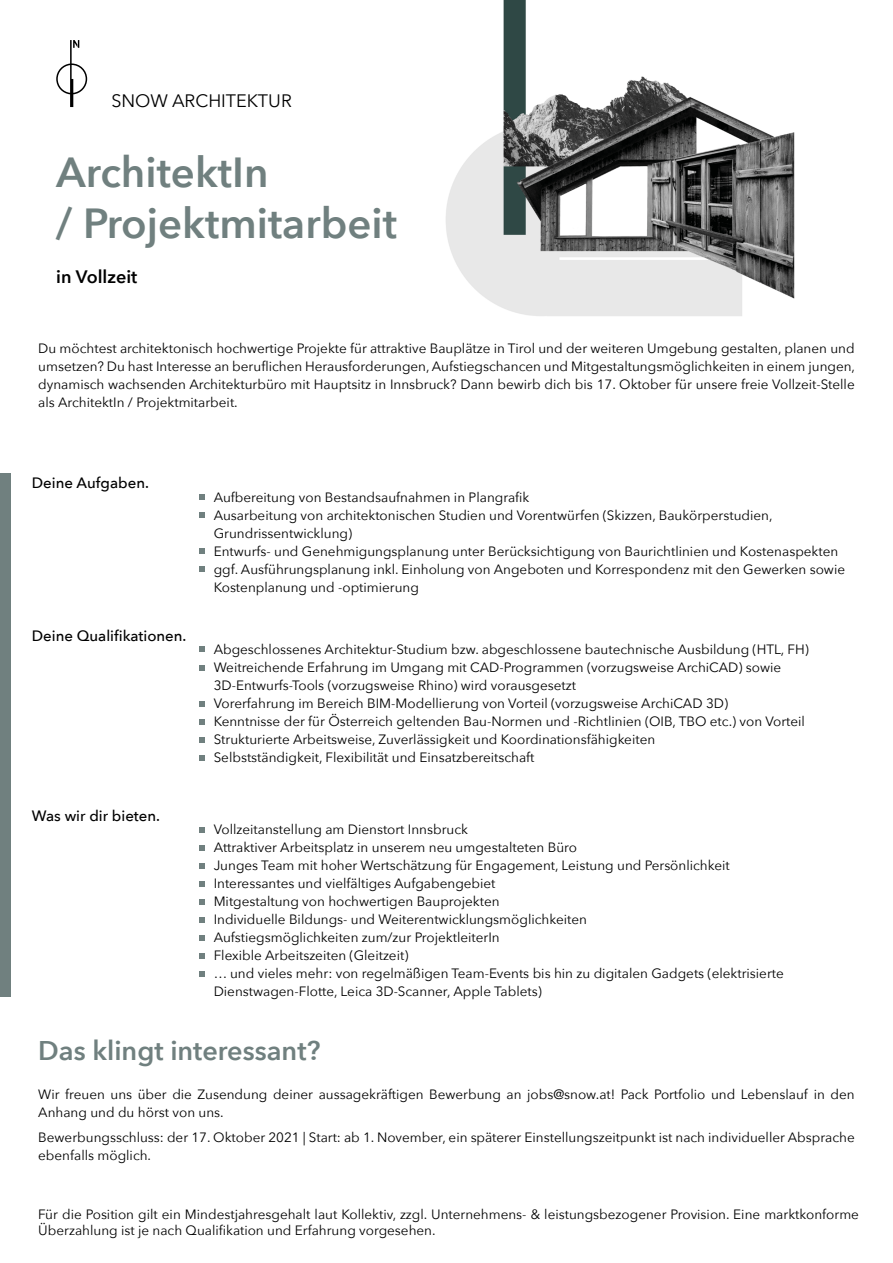
<style>
.page{position:relative;width:893px;height:1263px;background:#fff}
.page>*{position:absolute;margin:0;border:0;box-sizing:border-box;transform-origin:0 0}
.t1{font:600 42px/50.4px "Avenir Next";color:#70807f}
.t2{font:600 27px "Avenir Next";color:#70807f}
.t3{font:18px "Avenir Next";color:#000}
.t4{font:600 18px "Avenir Next";color:#000}
.t5{font:500 15px "Avenir Next";color:#000}
.t6{font:13.5px/18px "Avenir Next";color:#000}
</style>
<div class="page">
<img style="left:446px;top:0;width:349px;height:316px">
<svg style="left:56px;top:40px;width:31px;height:67px"></svg>
<div style="left:0;top:473px;width:11px;height:523px;background:#70807f"></div>
<svg style="left:199px;top:495px;width:5px;height:5px"></svg>
<svg style="left:199px;top:513px;width:5px;height:5px"></svg>
<svg style="left:199px;top:549px;width:5px;height:5px"></svg>
<svg style="left:199px;top:566px;width:5px;height:6px"></svg>
<svg style="left:199px;top:647px;width:5px;height:5px"></svg>
<svg style="left:199px;top:665px;width:5px;height:5px"></svg>
<svg style="left:199px;top:701px;width:5px;height:5px"></svg>
<svg style="left:199px;top:737px;width:5px;height:5px"></svg>
<svg style="left:199px;top:755px;width:5px;height:5px"></svg>
<svg style="left:199px;top:719px;width:5px;height:5px"></svg>
<svg style="left:199px;top:827px;width:5px;height:5px"></svg>
<svg style="left:199px;top:845px;width:5px;height:5px"></svg>
<svg style="left:199px;top:881px;width:5px;height:5px"></svg>
<svg style="left:199px;top:917px;width:5px;height:5px"></svg>
<svg style="left:199px;top:935px;width:5px;height:5px"></svg>
<svg style="left:199px;top:863px;width:5px;height:5px"></svg>
<svg style="left:199px;top:899px;width:5px;height:5px"></svg>
<svg style="left:199px;top:953px;width:5px;height:5px"></svg>
<svg style="left:199px;top:971px;width:5px;height:5px"></svg>
<h3 class="t3" style="left:111px;top:86px;width:182px">SNOW ARCHITEKTUR</h3>
<h1 class="t1" style="left:56px;top:146px;width:342px">ArchitektIn<br>/ Projektmitarbeit</h1>
<h3 class="t4" style="left:56px;top:262px;width:83px">in Vollzeit</h3>
<p class="t6" style="left:38px;top:339px;width:818px;text-align:justify">Du möchtest architektonisch hochwertige Projekte für attraktive Bauplätze in Tirol und der weiteren Umgebung gestalten, planen und umsetzen? Du hast Interesse an beruflichen Herausforderungen, Aufstiegschancen und Mitgestaltungsmöglichkeiten in einem jungen, dynamisch wachsenden Architekturbüro mit Hauptsitz in Innsbruck? Dann bewirb dich bis 17. Oktober für unsere freie Vollzeit-Stelle als ArchitektIn / Projektmitarbeit.</p>
<p class="t5" style="left:32px;top:470px;width:119px">Deine Aufgaben.</p>
<p class="t5" style="left:32px;top:623px;width:156px">Deine Qualifikationen.</p>
<p class="t5" style="left:32px;top:803px;width:130px">Was wir dir bieten.</p>
<p class="t6" style="left:214px;top:487px;width:633px">Aufbereitung von Bestandsaufnahmen in Plangrafik<br>Ausarbeitung von architektonischen Studien und Vorentwürfen (Skizzen, Baukörperstudien, Grundrissentwicklung)<br>Entwurfs- und Genehmigungsplanung unter Berücksichtigung von Baurichtlinien und Kostenaspekten ggf. Ausführungsplanung inkl. Einholung von Angeboten und Korrespondenz mit den Gewerken sowie Kostenplanung und -optimierung</p>
<p class="t6" style="left:214px;top:640px;width:597px">Abgeschlossenes Architektur-Studium bzw. abgeschlossene bautechnische Ausbildung (HTL, FH)<br>Weitreichende Erfahrung im Umgang mit CAD-Programmen (vorzugsweise ArchiCAD) sowie 3D-Entwurfs-Tools (vorzugsweise Rhino) wird vorausgesetzt<br>Vorerfahrung im Bereich BIM-Modellierung von Vorteil (vorzugsweise ArchiCAD 3D)<br>Kenntnisse der für Österreich geltenden Bau-Normen und -Richtlinien (OIB, TBO etc.) von Vorteil Strukturierte Arbeitsweise, Zuverlässigkeit und Koordinationsfähigkeiten<br>Selbstständigkeit, Flexibilität und Einsatzbereitschaft</p>
<p class="t6" style="left:214px;top:820px;width:572px">Vollzeitanstellung am Dienstort Innsbruck<br>Attraktiver Arbeitsplatz in unserem neu umgestalteten Büro<br>Junges Team mit hoher Wertschätzung für Engagement, Leistung und Persönlichkeit Interessantes und vielfältiges Aufgabengebiet<br>Mitgestaltung von hochwertigen Bauprojekten<br>Individuelle Bildungs- und Weiterentwicklungsmöglichkeiten<br>Aufstiegsmöglichkeiten zum/zur ProjektleiterIn<br>Flexible Arbeitszeiten (Gleitzeit)<br>… und vieles mehr: von regelmäßigen Team-Events bis hin zu digitalen Gadgets (elektrisierte Dienstwagen-Flotte, Leica 3D-Scanner, Apple Tablets)</p>
<h2 class="t2" style="left:38px;top:1027px;width:284px">Das klingt interessant?</h2>
<p class="t6" style="left:38px;top:1084px;width:818px">Wir freuen uns über die Zusendung deiner aussagekräftigen Bewerbung an jobs@snow.at! Pack Portfolio und Lebenslauf in den<br>Anhang und du hörst von uns.</p>
<p class="t6" style="left:38px;top:1128px;width:818px">Bewerbungsschluss: der 17. Oktober 2021 | Start: ab 1. November, ein späterer Einstellungszeitpunkt ist nach individueller Absprache ebenfalls möglich.</p>
<p class="t6" style="left:38px;top:1205px;width:822px;line-height:16.2px">Für die Position gilt ein Mindestjahresgehalt laut Kollektiv, zzgl. Unternehmens- &amp; leistungsbezogener Provision. Eine marktkonforme<br>Überzahlung ist je nach Qualifikation und Erfahrung vorgesehen.</p>
</div>
